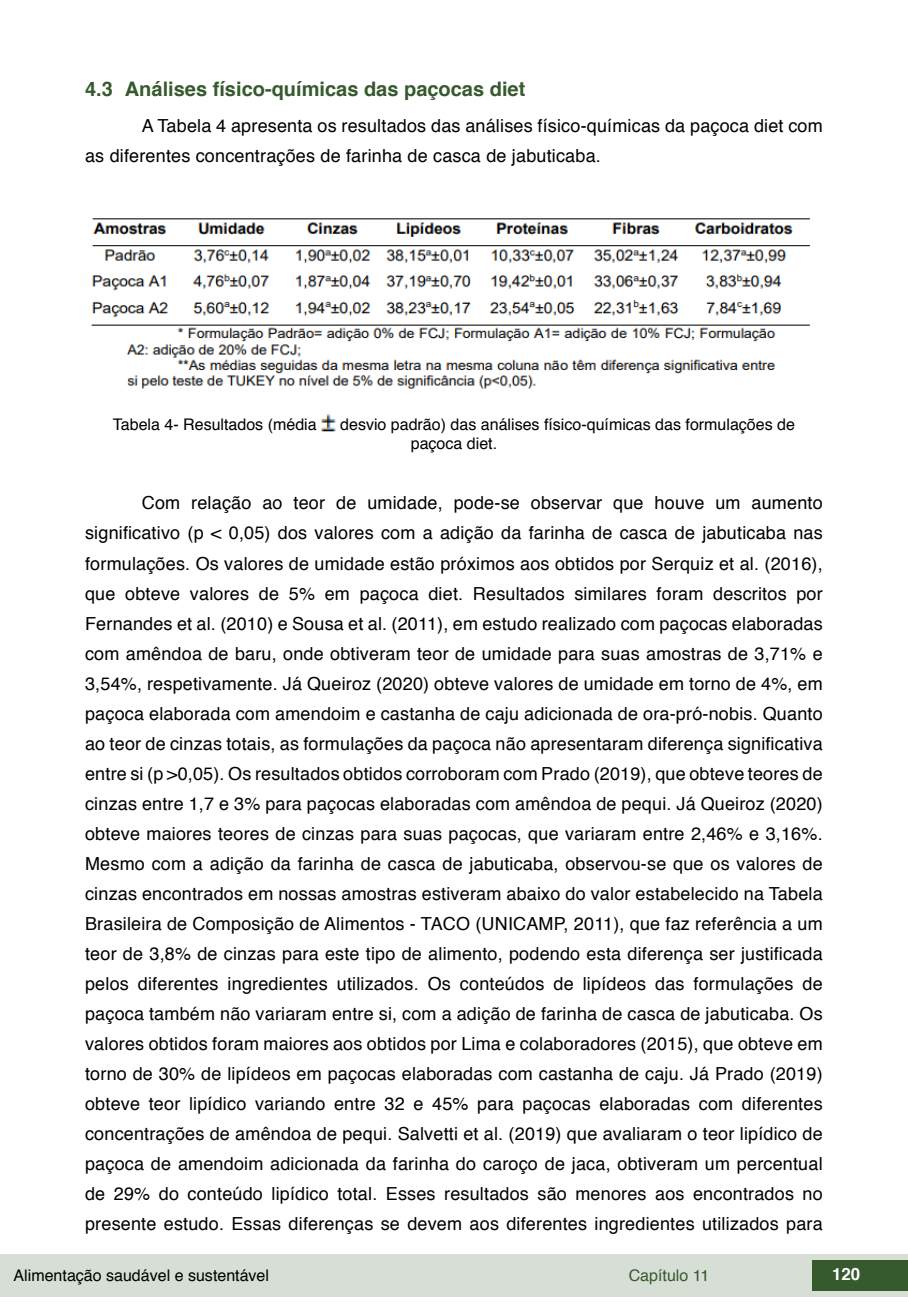
<style>
.page{position:relative;width:908px;height:1304px;background:#fff}
.page>*{position:absolute;margin:0;border:0;box-sizing:border-box;transform-origin:0 0}
.t1{font:700 20px "Helvetica";color:#36592e}
.txt{font:18px/30px "Helvetica";letter-spacing:.01em;color:#000}
.t2{font:700 16.8px "Helvetica";color:#fff}
.imagens_graf_tab{font:16px/19.2px "Helvetica";color:#000}
.t3{font:16px "Helvetica";color:#36592e}
</style>
<div class="page">
<div style="left:0;top:1254px;width:906px;height:43px;background:#d7ded5"></div>
<div style="left:812px;top:1261px;width:95px;height:30px;background:#36592e"></div>
<img style="left:91px;top:218px;width:719px;height:171px">
<img style="left:321px;top:414px;width:14px;height:18px">
<p class="t1" style="left:85px;top:73px;width:441px">4.3 Análises físico-químicas das paçocas diet</p>
<p class="txt" style="left:85px;top:111px;width:739px;text-indent:57px">A Tabela 4 apresenta os resultados das análises físico-químicas da paçoca diet com as diferentes concentrações de farinha de casca de jabuticaba.</p>
<p class="imagens_graf_tab" style="left:113px;top:416px;width:205px">Tabela 4- Resultados (média</p>
<p class="imagens_graf_tab" style="left:410px;top:416px;width:385px;text-indent:-71px">desvio padrão) das análises físico-químicas das formulações de paçoca diet.</p>
<p class="txt" style="left:85px;top:489px;width:739px;text-align:justify;text-indent:57px">Com relação ao teor de umidade, pode-se observar que houve um aumento significativo (p &lt; 0,05) dos valores com a adição da farinha de casca de jabuticaba nas formulações. Os valores de umidade estão próximos aos obtidos por Serquiz et al. (2016), que obteve valores de 5% em paçoca diet. Resultados similares foram descritos por Fernandes et al. (2010) e Sousa et al. (2011), em estudo realizado com paçocas elaboradas com amêndoa de baru, onde obtiveram teor de umidade para suas amostras de 3,71% e 3,54%, respetivamente. Já Queiroz (2020) obteve valores de umidade em torno de 4%, em paçoca elaborada com amendoim e castanha de caju adicionada de ora-pró-nobis. Quanto ao teor de cinzas totais, as formulações da paçoca não apresentaram diferença significativa entre si (p &gt;0,05). Os resultados obtidos corroboram com Prado (2019), que obteve teores de cinzas entre 1,7 e 3% para paçocas elaboradas com amêndoa de pequi. Já Queiroz (2020) obteve maiores teores de cinzas para suas paçocas, que variaram entre 2,46% e 3,16%.<br>Mesmo com a adição da farinha de casca de jabuticaba, observou-se que os valores de cinzas encontrados em nossas amostras estiveram abaixo do valor estabelecido na Tabela Brasileira de Composição de Alimentos - TACO (UNICAMP, 2011), que faz referência a um teor de 3,8% de cinzas para este tipo de alimento, podendo esta diferença ser justificada pelos diferentes ingredientes utilizados. Os conteúdos de lipídeos das formulações de paçoca também não variaram entre si, com a adição de farinha de casca de jabuticaba. Os valores obtidos foram maiores aos obtidos por Lima e colaboradores (2015), que obteve em torno de 30% de lipídeos em paçocas elaboradas com castanha de caju. Já Prado (2019) obteve teor lipídico variando entre 32 e 45% para paçocas elaboradas com diferentes concentrações de amêndoa de pequi. Salvetti et al. (2019) que avaliaram o teor lipídico de paçoca de amendoim adicionada da farinha do caroço de jaca, obtiveram um percentual de 29% do conteúdo lipídico total. Esses resultados são menores aos encontrados no presente estudo. Essas diferenças se devem aos diferentes ingredientes utilizados para</p>
<p class="imagens_graf_tab" style="left:14px;top:1266px;width:257px">Alimentação saudável e sustentável</p>
<p class="t3" style="left:628px;top:1263px;width:82px">Capítulo 11</p>
<p class="t2" style="left:831px;top:1261px;width:30px">120</p>
</div>
